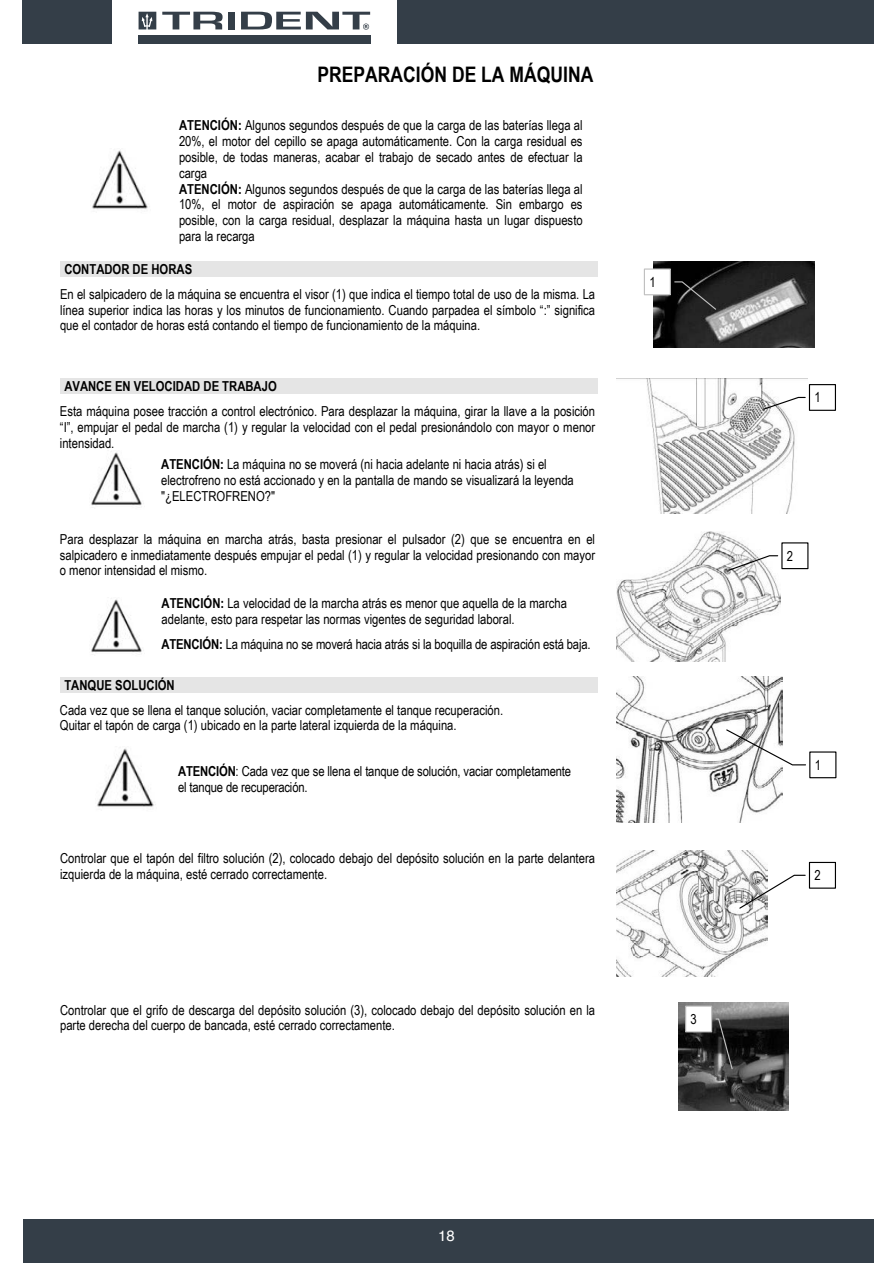
<style>
.page{position:relative;width:893px;height:1263px;background:#fff}
.page>*{position:absolute;margin:0;border:0;box-sizing:border-box;transform-origin:0 0}
.t1{font:700 21.3px "Arial Narrow";color:#000}
.t2{font:15px "Helvetica";color:#fff}
.t3{font:13.8px/15.8px "Arial Narrow";color:#000}
.t4{font:700 13.8px "Arial Narrow";color:#000}
.s1{font-weight:700}
</style>
<div class="page">
<div style="left:23px;top:1219px;width:850px;height:44px;background:#343e48"></div>
<div style="left:397px;top:0;width:476px;height:44px;background:#343e48"></div>
<svg style="left:162px;top:12px;width:61px;height:17px"></svg>
<div style="left:228px;top:12px;width:7px;height:17px;background:#343e48"></div>
<div style="left:138px;top:35px;width:233px;height:9px;background:#343e48"></div>
<svg style="left:139px;top:12px;width:17px;height:17px"></svg>
<svg style="left:241px;top:12px;width:129px;height:18px"></svg>
<div style="left:22px;top:0;width:90px;height:44px;background:#343e48"></div>
<img style="left:92px;top:150px;width:58px;height:59px">
<div style="left:60px;top:261px;width:537px;height:16px;background:#e5e5e5"></div>
<img style="left:653px;top:261px;width:161px;height:86px">
<div style="left:60px;top:378px;width:537px;height:16px;background:#e5e5e5"></div>
<img style="left:91px;top:452px;width:53px;height:54px">
<img style="left:617px;top:378px;width:190px;height:135px">
<img style="left:91px;top:599px;width:53px;height:54px">
<img style="left:617px;top:531px;width:163px;height:130px">
<div style="left:60px;top:677px;width:537px;height:16px;background:#e5e5e5"></div>
<img style="left:97px;top:748px;width:59px;height:59px">
<img style="left:617px;top:677px;width:165px;height:146px">
<img style="left:617px;top:850px;width:151px;height:126px">
<img style="left:679px;top:1002px;width:110px;height:108px">
<svg style="left:727px;top:542px;width:82px;height:30px"></svg>
<svg style="left:762px;top:383px;width:74px;height:28px"></svg>
<svg style="left:643px;top:268px;width:74px;height:43px"></svg>
<svg style="left:738px;top:861px;width:98px;height:49px"></svg>
<svg style="left:684px;top:1005px;width:49px;height:65px"></svg>
<svg style="left:725px;top:728px;width:112px;height:51px"></svg>
<h1 class="t1" style="left:317px;top:59px;width:277px">PREPARACIÓN DE LA MÁQUINA</h1>
<p class="t3" style="left:179px;top:117px;width:405px"><span class="s1">ATENCIÓN:</span> Algunos segundos después de que la carga de las baterías llega al 20%, el motor del cepillo se apaga automáticamente. Con la carga residual es posible, de todas maneras, acabar el trabajo de secado antes de efectuar la carga<br><span class="s1">ATENCIÓN:</span> Algunos segundos después de que la carga de las baterías llega al 10%, el motor de aspiración se apaga automáticamente. Sin embargo es posible, con la carga residual, desplazar la máquina hasta un lugar dispuesto para la recarga</p>
<p class="t4" style="left:64px;top:258px;width:129px">CONTADOR DE HORAS</p>
<p class="t3" style="left:60px;top:285px;width:537px;text-align:justify">En el salpicadero de la máquina se encuentra el visor (1) que indica el tiempo total de uso de la misma. La línea superior indica las horas y los minutos de funcionamiento. Cuando parpadea el símbolo “:” significa que el contador de horas está contando el tiempo de funcionamiento de la máquina.</p>
<p class="t4" style="left:64px;top:376px;width:214px">AVANCE EN VELOCIDAD DE TRABAJO</p>
<p class="t3" style="left:60px;top:403px;width:537px;text-align:justify">Esta máquina posee tracción a control electrónico. Para desplazar la máquina, girar la llave a la posición “I”, empujar el pedal de marcha (1) y regular la velocidad con el pedal presionándolo con mayor o menor intensidad.</p>
<p class="t3" style="left:161px;top:456px;width:414px"><span class="s1">ATENCIÓN:</span> La máquina no se moverá (ni hacia adelante ni hacia atrás) si el electrofreno no está accionado y en la pantalla de mando se visualizará la leyenda "¿ELECTROFRENO?"</p>
<p class="t3" style="left:60px;top:531px;width:537px;text-align:justify">Para desplazar la máquina en marcha atrás, basta presionar el pulsador (2) que se encuentra en el salpicadero e inmediatamente después empujar el pedal (1) y regular la velocidad presionando con mayor o menor intensidad el mismo.</p>
<p class="t3" style="left:162px;top:595px;width:407px"><span class="s1">ATENCIÓN:</span> La velocidad de la marcha atrás es menor que aquella de la marcha adelante, esto para respetar las normas vigentes de seguridad laboral.</p>
<p class="t3" style="left:162px;top:636px;width:431px"><span class="s1">ATENCIÓN:</span> La máquina no se moverá hacia atrás si la boquilla de aspiración está baja.</p>
<p class="t4" style="left:64px;top:674px;width:112px">TANQUE SOLUCIÓN</p>
<p class="t3" style="left:60px;top:701px;width:445px">Cada vez que se llena el tanque solución, vaciar completamente el tanque recuperación.<br>Quitar el tapón de carga (1) ubicado en la parte lateral izquierda de la máquina.</p>
<p class="t3" style="left:178px;top:763px;width:395px"><span class="s1">ATENCIÓN</span>: Cada vez que se llena el tanque de solución, vaciar completamente el tanque de recuperación.</p>
<p class="t3" style="left:60px;top:850px;width:537px">Controlar que el tapón del filtro solución (2), colocado debajo del depósito solución en la parte delantera izquierda de la máquina, esté cerrado correctamente.</p>
<p class="t3" style="left:60px;top:1001px;width:536px">Controlar que el grifo de descarga del depósito solución (3), colocado debajo del depósito solución en la parte derecha del cuerpo de bancada, esté cerrado correctamente.</p>
<p class="t3" style="left:649px;top:273px;width:8px">1</p>
<p class="t3" style="left:691px;top:1010px;width:8px">3</p>
<p class="t2" style="left:438px;top:1224px;width:18px">18</p>
<p class="t3" style="left:814px;top:389px;width:8px">1</p>
<p class="t3" style="left:787px;top:547px;width:8px">2</p>
<p class="t3" style="left:815px;top:756px;width:8px">1</p>
<p class="t3" style="left:814px;top:867px;width:8px">2</p>
</div>
